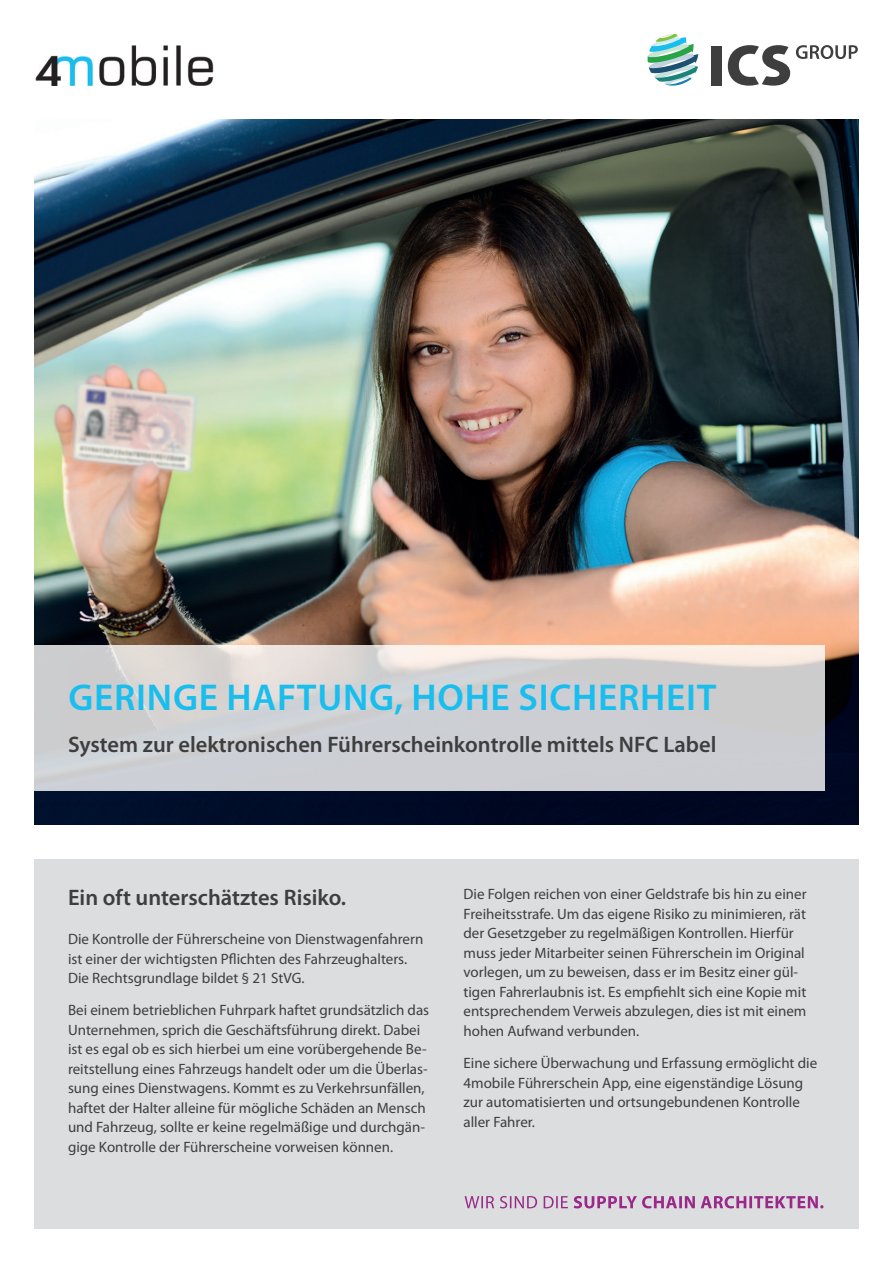
<style>
.page{position:relative;width:893px;height:1263px;background:#fff}
.page>*{position:absolute;margin:0;border:0;box-sizing:border-box;transform-origin:0 0}
.t1{font:600 37.5px "Myriad Pro";letter-spacing:.02em;color:#1abeee}
.t2{font:600 22.5px "Myriad Pro";color:#3e3e3f}
.t3{font:15px/19.5px "Myriad Pro";color:#3e3e3f}
</style>
<div class="page">
<img style="left:34px;top:120px;width:825px;height:705px">
<svg style="left:648px;top:34px;width:50px;height:52px"></svg>
<div style="left:712px;top:46px;width:10px;height:40px;background:#3e3e3f"></div>
<svg style="left:728px;top:45px;width:62px;height:41px"></svg>
<svg style="left:796px;top:45px;width:62px;height:14px"></svg>
<div style="left:34px;top:859px;width:825px;height:370px;background:#dcdddf"></div>
<img style="left:35px;top:45px;width:179px;height:41px">
<svg style="left:465px;top:1196px;width:358px;height:12px"></svg>
<svg style="left:34px;top:645px;width:791px;height:146px;background:#d2d1d4"></svg>
<h1 class="t1" style="left:68px;top:673px;width:650px">GERINGE HAFTUNG, HOHE SICHERHEIT</h1>
<h2 class="t2" style="left:68px;top:730px;width:650px">System zur elektronischen Führerscheinkontrolle mittels NFC Label</h2>
<h2 class="t2" style="left:68px;top:883px;width:280px">Ein oft unterschätztes Risiko.</h2>
<p class="t3" style="left:68px;top:929px;width:357px">Die Kontrolle der Führerscheine von Dienstwagenfahrern ist einer der wichtigsten Pflichten des Fahrzeughalters.<br>Die Rechtsgrundlage bildet § 21 StVG.</p>
<p class="t3" style="left:68px;top:1001px;width:363px">Bei einem betrieblichen Fuhrpark haftet grundsätzlich das Unternehmen, sprich die Geschäftsführung direkt. Dabei ist es egal ob es sich hierbei um eine vorübergehende Be&shy;reitstellung eines Fahrzeugs handelt oder um die Überlas&shy;sung eines Dienstwagens. Kommt es zu Verkehrsunfällen, haftet der Halter alleine für mögliche Schäden an Mensch und Fahrzeug, sollte er keine regelmäßige und durchgän&shy;gige Kontrolle der Führerscheine vorweisen können.</p>
<p class="t3" style="left:463px;top:885px;width:345px">Die Folgen reichen von einer Geldstrafe bis hin zu einer Freiheitsstrafe. Um das eigene Risiko zu minimieren, rät der Gesetzgeber zu regelmäßigen Kontrollen. Hierfür muss jeder Mitarbeiter seinen Führerschein im Original vorlegen, um zu beweisen, dass er im Besitz einer gül&shy;tigen Fahrerlaubnis ist. Es empfiehlt sich eine Kopie mit entsprechendem Verweis abzulegen, dies ist mit einem hohen Aufwand verbunden.</p>
<p class="t3" style="left:463px;top:1054px;width:355px">Eine sichere Überwachung und Erfassung ermöglicht die 4mobile Führerschein App, eine eigenständige Lösung zur automatisierten und ortsungebundenen Kontrolle aller Fahrer.</p>
</div>
